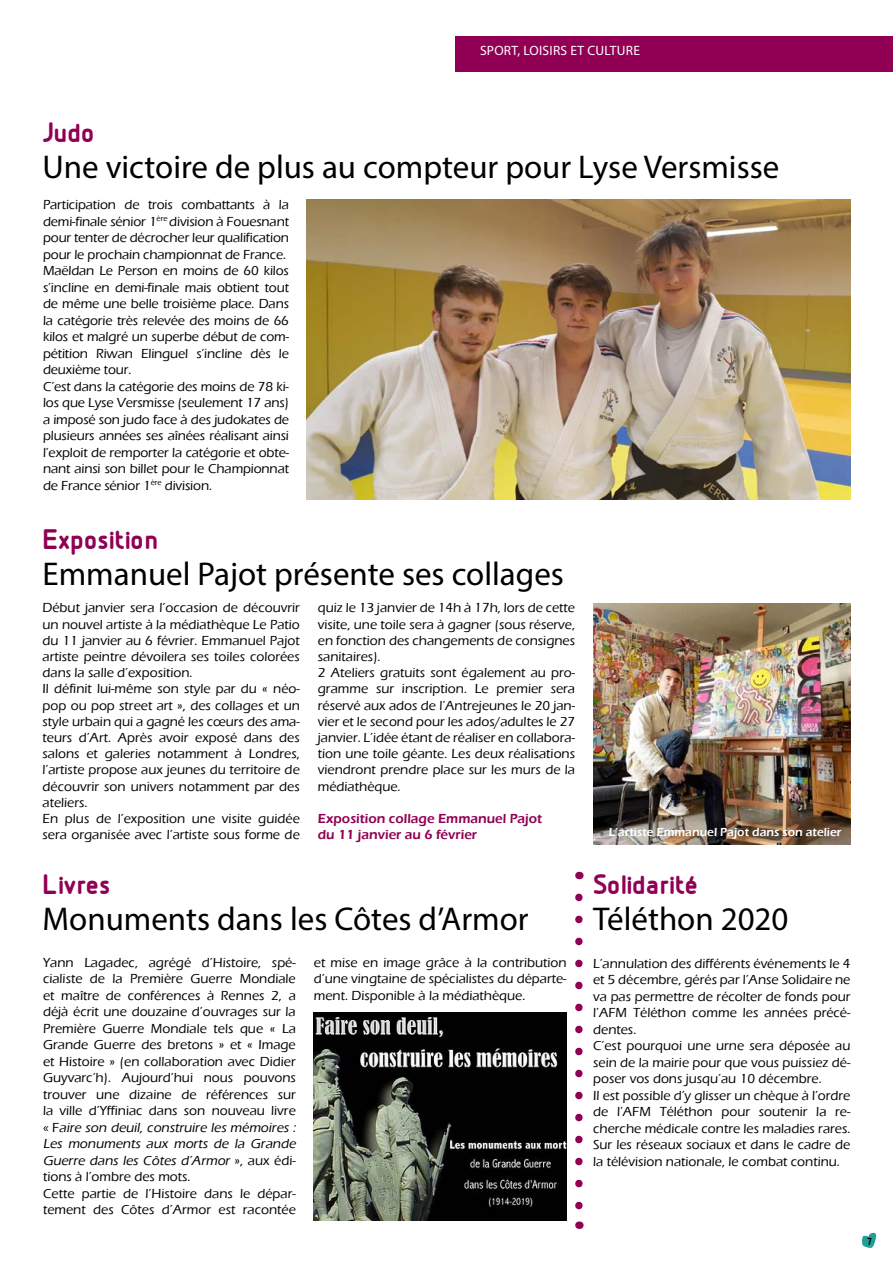
<style>
.page{position:relative;width:893px;height:1263px;background:#fff}
.page>*{position:absolute;margin:0;border:0;box-sizing:border-box;transform-origin:0 0}
.t1{font:33px "Myriad Pro";color:#000}
.t2{font:700 30px "Designio";color:#900054}
.t3{font:500 13.5px/16.5px "Eras ITC";color:#000}
.t4{font:600 13.5px/16.2px "Eras ITC";color:#900054}
.t5{font:13.5px "Myriad Pro";color:#fff}
.t6{font:600 12px "Eras ITC";color:#fff}
.t7{font:700 11.55px "Designio";color:#000}
.s1{font-family:"Myriad Pro";font-weight:400}
</style>
<div class="page">
<svg style="left:862px;top:1232px;width:15px;height:16px"></svg>
<div style="left:455px;top:36px;width:438px;height:36px;background:#920056"></div>
<img style="left:306px;top:200px;width:544px;height:299px">
<img style="left:593px;top:603px;width:257px;height:242px">
<svg style="left:575px;top:897px;width:8px;height:313px"></svg>
<img style="left:314px;top:1013px;width:253px;height:207px">
<p class="t5" style="left:480px;top:42px;width:9px">SPORT</p>
<p class="t5" style="left:518px;top:42px;width:13px">, LOISIRS</p>
<p class="t5" style="left:570px;top:42px;width:26px">ET CULTURE</p>
<h2 class="t2" style="left:43px;top:116px;width:54px">Judo</h2>
<h1 class="t1" style="left:43px;top:146px;width:738px">Une victoire de plus au compteur pour Lyse Versmisse</h1>
<p class="t3" style="left:43px;top:197px;width:247px">Participation de trois combattants à la demi-finale sénior 1<sup>ère</sup> division à Fouesnant pour tenter de décrocher leur qualification pour le prochain championnat de France.<br>Maëldan Le Person en moins de 60 kilos s’incline en demi-finale mais obtient tout de même une belle troisième place. Dans la catégorie très relevée des moins de 66 kilos et malgré un superbe début de com&shy;pétition Riwan Elinguel s’incline dès le deuxième tour.<br>C’est dans la catégorie des moins de 78 ki&shy;los que Lyse Versmisse (seulement 17 ans) a imposé son judo face à des judokates de plusieurs années ses aînées réalisant ainsi l’exploit de remporter la catégorie et obte&shy;nant ainsi son billet pour le Championnat de France sénior 1<sup>ère</sup> division.</p>
<h2 class="t2" style="left:43px;top:523px;width:118px">Exposition</h2>
<h1 class="t1" style="left:43px;top:553px;width:523px">Emmanuel Pajot présente ses collages</h1>
<p class="t3" style="left:43px;top:600px;width:259px">Début janvier sera l’occasion de découvrir un nouvel artiste à la médiathèque Le Patio du 11 janvier au 6 février. Emmanuel Pajot artiste peintre dévoilera ses toiles colorées dans la salle d’exposition.<br>Il définit lui-même son style par du « néo&shy;pop ou pop street art », des collages et un style urbain qui a gagné les cœurs des ama&shy;teurs d’Art. Après avoir exposé dans des salons et galeries notamment à Londres, l’artiste propose aux jeunes du territoire de découvrir son univers notamment par des ateliers.<br>En plus de l’exposition une visite guidée sera organisée avec l’artiste sous forme de</p>
<p class="t3" style="left:318px;top:600px;width:259px">quiz le 13 janvier de 14h à 17h, lors de cette visite, une toile sera à gagner (sous réserve, en fonction des changements de consignes sanitaires).<br>2 Ateliers gratuits sont également au pro&shy;gramme sur inscription. Le premier sera réservé aux ados de l’Antrejeunes le 20 jan&shy;vier et le second pour les ados/adultes le 27 janvier. L’idée étant de réaliser en collabora&shy;tion une toile géante. Les deux réalisations viendront prendre place sur les murs de la médiathèque.</p>
<p class="t4" style="left:318px;top:810px;width:226px">Exposition collage Emmanuel Pajot du 11 janvier au 6 février</p>
<h2 class="t2" style="left:43px;top:868px;width:69px">Livres</h2>
<h1 class="t1" style="left:43px;top:899px;width:488px">Monuments dans les Côtes d’Armor</h1>
<p class="t3" style="left:43px;top:954px;width:256px">Yann Lagadec, agrégé d’Histoire, spé&shy;cialiste de la Première Guerre Mondiale et maître de conférences à Rennes 2, a déjà écrit une douzaine d’ouvrages sur la Première Guerre Mondiale tels que « La Grande Guerre des bretons » et « Image et Histoire » (en collaboration avec Didier Guyvarc’h). Aujourd’hui nous pouvons trouver une dizaine de références sur la ville d’Yffiniac dans son nouveau livre <span class="s1">«</span> Faire son deuil, construire les mémoires :<br>Les monuments aux morts de la Grande Guerre dans les Côtes d’Armor », aux édi&shy;tions à l’ombre des mots.<br>Cette partie de l’Histoire dans le dépar&shy;tement des Côtes d’Armor est racontée</p>
<p class="t3" style="left:314px;top:954px;width:254px;text-align:justify">et mise en image grâce à la contribution d’une vingtaine de spécialistes du départe&shy;ment. Disponible à la médiathèque.</p>
<p class="t6" style="left:609px;top:825px;width:234px">L’artiste Emmanuel Pajot dans son atelier</p>
<h2 class="t2" style="left:593px;top:868px;width:107px">Solidarité</h2>
<h1 class="t1" style="left:593px;top:899px;width:197px">Téléthon 2020</h1>
<p class="t3" style="left:593px;top:955px;width:259px">L’annulation des différents événements le 4 et 5 décembre, gérés par l’Anse Solidaire ne va pas permettre de récolter de fonds pour l’AFM Téléthon comme les années précé&shy;dentes.<br>C’est pourquoi une urne sera déposée au sein de la mairie pour que vous puissiez dé&shy;poser vos dons jusqu’au 10 décembre.<br>Il est possible d’y glisser un chèque à l’ordre de l’AFM Téléthon pour soutenir la re&shy;cherche médicale contre les maladies rares.<br>Sur les réseaux sociaux et dans le cadre de la télévision nationale, le combat continu.</p>
<p class="t7" style="left:867px;top:1235px;width:7px">7</p>
</div>
